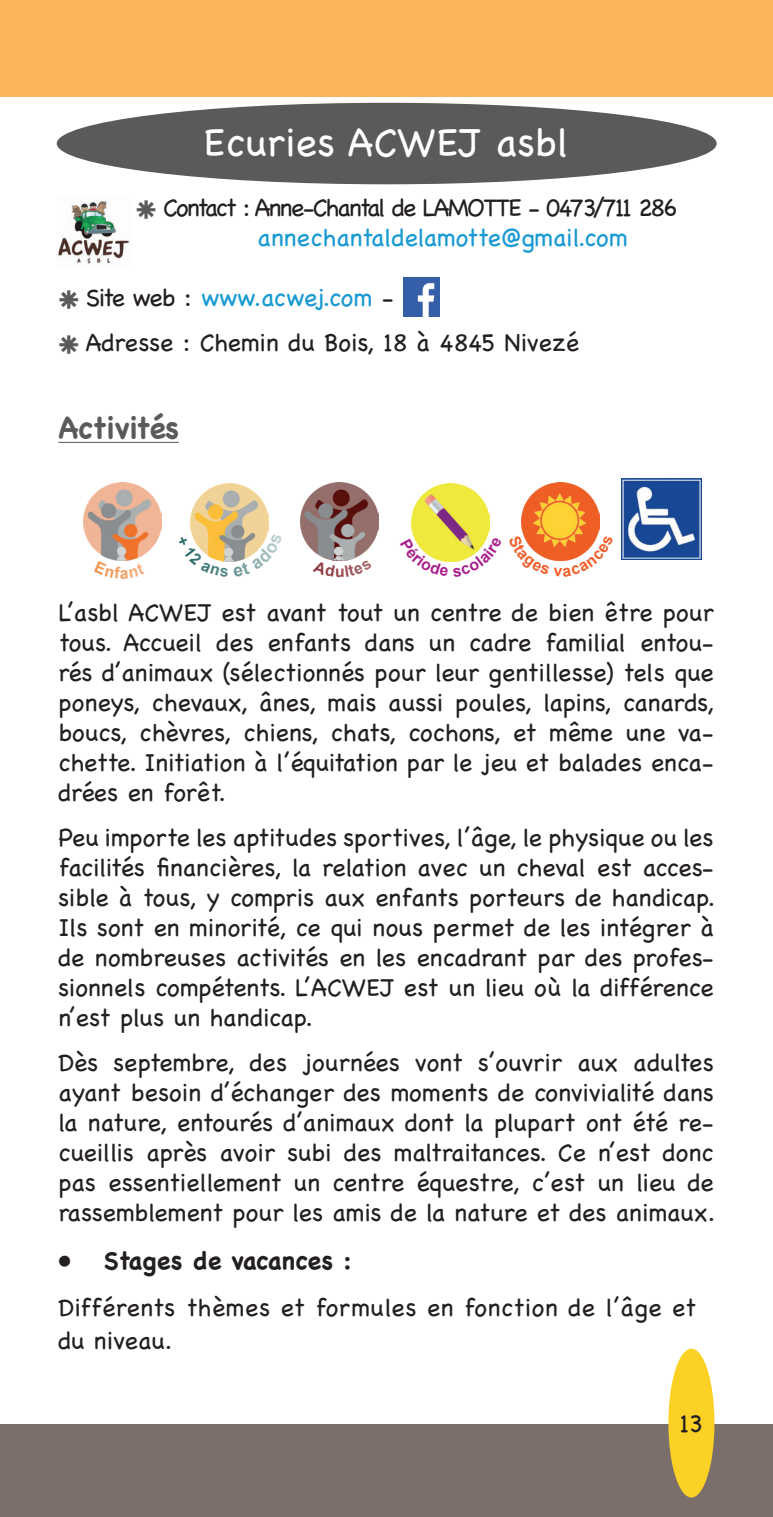
<style>
.page{position:relative;width:773px;height:1517px;background:#fff}
.page>*{position:absolute;margin:0;border:0;box-sizing:border-box;transform-origin:0 0}
.t1{font:40px "Chalkboard";color:#fff}
.t2{font:700 30px "Chalkboard";letter-spacing:-.01em;color:#5a5b58}
.t3{font:25px/30px "Chalkboard";color:#231f20;text-align:justify}
.t4{font:25px/30px "Chalkboard";letter-spacing:-.07em;color:#231f20}
.t5{font:25px/32.5px "Chalkboard";letter-spacing:.02em;color:#231f20}
.t6{font:700 25px "Chalkboard";color:#231f20}
.s1{font-family:"Helvetica";font-weight:700;color:#5a5b58}
.s2{color:#1a9ad2}
</style>
<div class="page">
<div style="left:0;top:1424px;width:772px;height:93px;background:#7a6f6b"></div>
<div style="left:668px;top:1348px;width:46px;height:149px;background:#fcd125;border-radius:50%"></div>
<hr style="left:58px;top:442px;width:121px;height:1px;background:#5a5b58">
<img style="left:403px;top:277px;width:36px;height:39px">
<img style="left:58px;top:200px;width:72px;height:64px">
<img style="left:621px;top:478px;width:80px;height:82px">
<div style="left:57px;top:103px;width:659px;height:81px;background:#5a5b58;border-radius:50%"></div>
<img style="left:84px;top:482px;width:78px;height:78px">
<img style="left:191px;top:483px;width:77px;height:50px">
<img style="left:411px;top:483px;width:78px;height:54px">
<img style="left:521px;top:483px;width:78px;height:51px">
<img style="left:301px;top:483px;width:78px;height:76px">
<div style="left:0;top:0;width:772px;height:96px;background:#fbb558"></div>
<svg style="left:191px;top:533px;width:77px;height:29px"></svg>
<svg style="left:413px;top:537px;width:75px;height:25px"></svg>
<svg style="left:523px;top:534px;width:75px;height:27px"></svg>
<svg style="left:327px;top:559px;width:25px;height:2px"></svg>
<h1 class="t1" style="left:204px;top:119px;width:367px">Ecuries ACWEJ asbl</h1>
<p class="t4" style="left:257px;top:192px;width:421px;text-indent:-122px"><span class="s1">⁕</span> Contact : Anne-Chantal de LAMOTTE - 0473/711 286 <span class="s2">annechantaldelamotte@gmail.com</span></p>
<p class="t3" style="left:58px;top:275px;width:522px;line-height:45px"><span class="s1">⁕</span> Site web : <span class="s2">www.acwej.com</span> -<br><span class="s1">⁕</span> Adresse : Chemin du Bois, 18 à 4845 Nivezé</p>
<p class="t2" style="left:58px;top:410px;width:122px">Activités</p>
<p class="t3" style="left:58px;top:597px;width:656px">L’asbl ACWEJ est avant tout un centre de bien être pour tous. Accueil des enfants dans un cadre familial entou&shy;rés d’animaux (sélectionnés pour leur gentillesse) tels que poneys, chevaux, ânes, mais aussi poules, lapins, canards, boucs, chèvres, chiens, chats, cochons, et même une va&shy;chette. Initiation à l’équitation par le jeu et balades enca&shy;drées en forêt.</p>
<p class="t3" style="left:58px;top:822px;width:658px">Peu importe les aptitudes sportives, l’âge, le physique ou les facilités financières, la relation avec un cheval est acces&shy;sible à tous, y compris aux enfants porteurs de handicap.<br>Ils sont en minorité, ce qui nous permet de les intégrer à de nombreuses activités en les encadrant par des profes&shy;sionnels compétents. L’ACWEJ est un lieu où la différence n’est plus un handicap.</p>
<p class="t3" style="left:58px;top:1047px;width:658px">Dès septembre, des journées vont s’ouvrir aux adultes ayant besoin d’échanger des moments de convivialité dans la nature, entourés d’animaux dont la plupart ont été re&shy;cueillis après avoir subi des maltraitances. Ce n’est donc pas essentiellement un centre équestre, c’est un lieu de rassemblement pour les amis de la nature et des animaux.</p>
<p class="t6" style="left:58px;top:1245px;width:295px">• Stages de vacances :</p>
<p class="t5" style="left:58px;top:1291px;width:639px">Différents thèmes et formules en fonction de l’âge et du niveau.</p>
<p class="t3" style="left:679px;top:1408px;width:25px">13</p>
</div>
